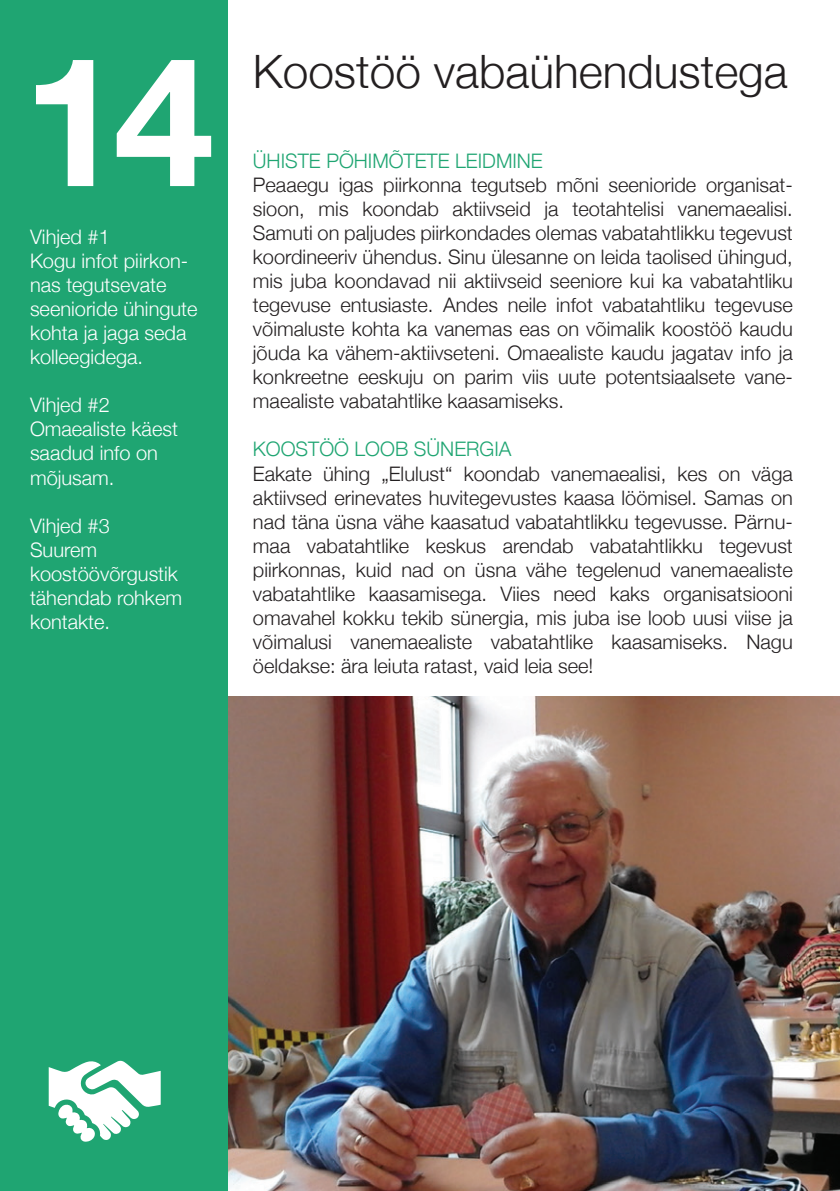
<style>
.page{position:relative;width:840px;height:1191px;background:#fff}
.page>*{position:absolute;margin:0;border:0;box-sizing:border-box;transform-origin:0 0}
.t1{font:700 180px "Helvetica Neue";color:#fff}
.t2{font:300 46px "Helvetica Neue";color:#231f20}
.t3{font:300 20px/24px "Helvetica Neue";color:#231f20;text-align:justify}
.t4{font:300 20px/24px "Helvetica Neue";color:#fff}
.t5{font:300 20px "Helvetica Neue";color:#1fa572}
</style>
<div class="page">
<img style="left:227px;top:696px;width:612px;height:495px">
<div style="left:0;top:0;width:227px;height:1191px;background:#1fa572"></div>
<svg style="left:49px;top:1060px;width:112px;height:81px"></svg>
<h1 class="t1" style="left:23px;top:-19px;width:193px">14</h1>
<p class="t4" style="left:30px;top:224px;width:169px">Vihjed #1<br>Kogu infot piirkon&shy;nas tegutsevate seenioride ühingute kohta ja jaga seda kolleegidega.</p>
<p class="t4" style="left:30px;top:392px;width:149px">Vihjed #2<br>Omaealiste käest saadud info on mõjusam.</p>
<p class="t4" style="left:30px;top:512px;width:153px">Vihjed #3<br>Suurem koostöövõrgustik tähendab rohkem kontakte.</p>
<h2 class="t2" style="left:253px;top:35px;width:536px">Koostöö vabaühendustega</h2>
<p class="t5" style="left:253px;top:145px;width:291px">ÜHISTE PÕHIMÕTETE LEIDMINE</p>
<p class="t3" style="left:253px;top:172px;width:541px">Peaaegu igas piirkonna tegutseb mõni seenioride organisat&shy;sioon, mis koondab aktiivseid ja teotahtelisi vanemaealisi.<br>Samuti on paljudes piirkondades olemas vabatahtlikku tegevust koordineeriv ühendus. Sinu ülesanne on leida taolised ühingud, mis juba koondavad nii aktiivseid seeniore kui ka vabatahtliku tegevuse entusiaste. Andes neile infot vabatahtliku tegevuse võimaluste kohta ka vanemas eas on võimalik koostöö kaudu jõuda ka vähem-aktiivseteni. Omaealiste kaudu jagatav info ja konkreetne eeskuju on parim viis uute potentsiaalsete vane&shy;maealiste vabatahtlike kaasamiseks.</p>
<p class="t5" style="left:253px;top:433px;width:260px">KOOSTÖÖ LOOB SÜNERGIA</p>
<p class="t3" style="left:253px;top:460px;width:541px">Eakate ühing „Elulust“ koondab vanemaealisi, kes on väga aktiivsed erinevates huvitegevustes kaasa löömisel. Samas on nad täna üsna vähe kaasatud vabatahtlikku tegevusse. Pärnu&shy;maa vabatahtlike keskus arendab vabatahtlikku tegevust piirkonnas, kuid nad on üsna vähe tegelenud vanemaealiste vabatahtlike kaasamisega. Viies need kaks organisatsiooni omavahel kokku tekib sünergia, mis juba ise loob uusi viise ja võimalusi vanemaealiste vabatahtlike kaasamiseks. Nagu öeldakse: ära leiuta ratast, vaid leia see!</p>
</div>
